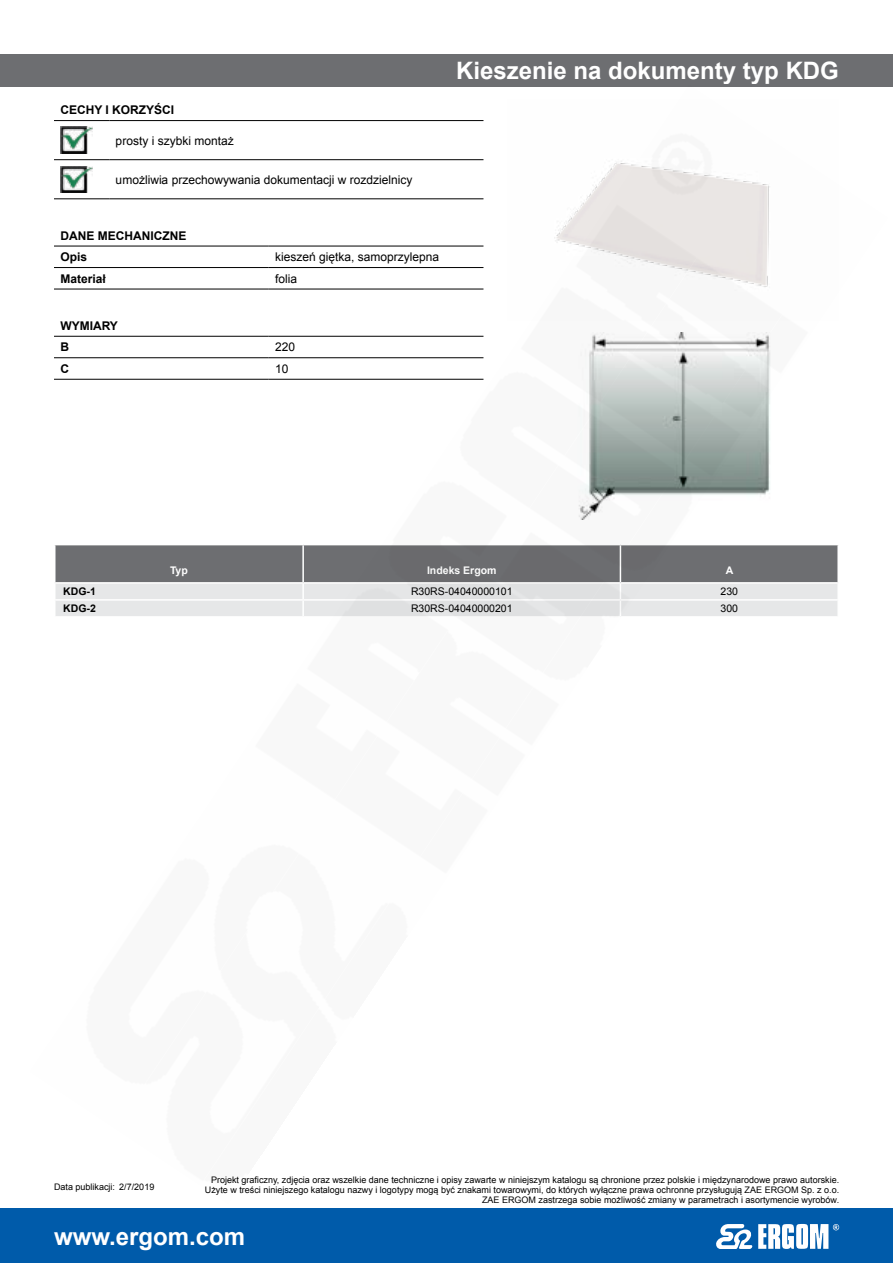
<style>
.page{position:relative;width:893px;height:1263px;background:#fff}
.page>*{position:absolute;margin:0;border:0;box-sizing:border-box;transform-origin:0 0}
.t1{font:700 24px "Arial";color:#fff}
.t2{font:12px "Arial";color:#000}
.t3{font:700 12px/21.5px "Arial";color:#000}
.t4{font:10.5px "Arial";color:#000}
.t5{font:700 10.5px "Arial";color:#fff}
.t6{font:700 10.5px "Arial";color:#000}
.t7{font:9px/9.8px "Arial";color:#000;text-align:right}
</style>
<div class="page">
<div style="left:0;top:1209px;width:893px;height:54px;background:#005baa"></div>
<svg style="left:716px;top:1224px;width:123px;height:25px"></svg>
<div style="left:0;top:54px;width:893px;height:32px;background:#6d6e71"></div>
<img style="left:30px;top:86px;width:744px;height:530px">
<img style="left:115px;top:142px;width:659px;height:474px">
<img style="left:200px;top:199px;width:638px;height:418px">
<h2 class="t3" style="left:60px;top:100px;width:115px">CECHY I KORZYŚCI</h2>
<h2 class="t2" style="left:116px;top:132px;width:120px">prosty i szybki montaż</h2>
<h2 class="t2" style="left:116px;top:172px;width:298px">umożliwia przechowywania dokumentacji w rozdzielnicy</h2>
<h2 class="t3" style="left:60px;top:225px;width:127px">DANE MECHANICZNE<br>Opis</h2>
<h2 class="t2" style="left:275px;top:249px;width:166px">kieszeń giętka, samoprzylepna</h2>
<h2 class="t3" style="left:60px;top:268px;width:47px">Materiał</h2>
<h2 class="t2" style="left:275px;top:271px;width:24px">folia</h2>
<h2 class="t3" style="left:60px;top:315px;width:59px">WYMIARY<br>B</h2>
<h2 class="t2" style="left:275px;top:339px;width:22px">220</h2>
<h2 class="t3" style="left:60px;top:358px;width:10px">C</h2>
<h2 class="t2" style="left:275px;top:361px;width:15px">10</h2>
<h1 class="t1" style="left:456px;top:54px;width:384px">Kieszenie na dokumenty typ KDG</h1>
<p class="t5" style="left:170px;top:564px;width:19px">Typ</p>
<p class="t5" style="left:427px;top:564px;width:71px">Indeks Ergom</p>
<p class="t5" style="left:726px;top:564px;width:9px">A</p>
<p class="t6" style="left:63px;top:584px;width:34px">KDG-1</p>
<p class="t4" style="left:411px;top:585px;width:103px">R30RS-04040000101</p>
<p class="t4" style="left:721px;top:585px;width:19px">230</p>
<p class="t6" style="left:63px;top:601px;width:34px">KDG-2</p>
<p class="t4" style="left:411px;top:602px;width:103px">R30RS-04040000201</p>
<p class="t4" style="left:721px;top:602px;width:19px">300</p>
<p class="t7" style="left:54px;top:1182px;width:102px">Data publikacji: 2/7/2019</p>
<p class="t7" style="left:205px;top:1175px;width:636px">Projekt graficzny, zdjęcia oraz wszelkie dane techniczne i opisy zawarte w niniejszym katalogu są chronione przez polskie i międzynarodowe prawo autorskie.<br>Użyte w treści niniejszego katalogu nazwy i logotypy mogą być znakami towarowymi, do których wyłączne prawa ochronne przysługują ZAE ERGOM Sp. z o.o.<br>ZAE ERGOM zastrzega sobie możliwość zmiany w parametrach i asortymencie wyrobów.</p>
<h1 class="t1" style="left:54px;top:1220px;width:193px">www.ergom.com</h1>
</div>
